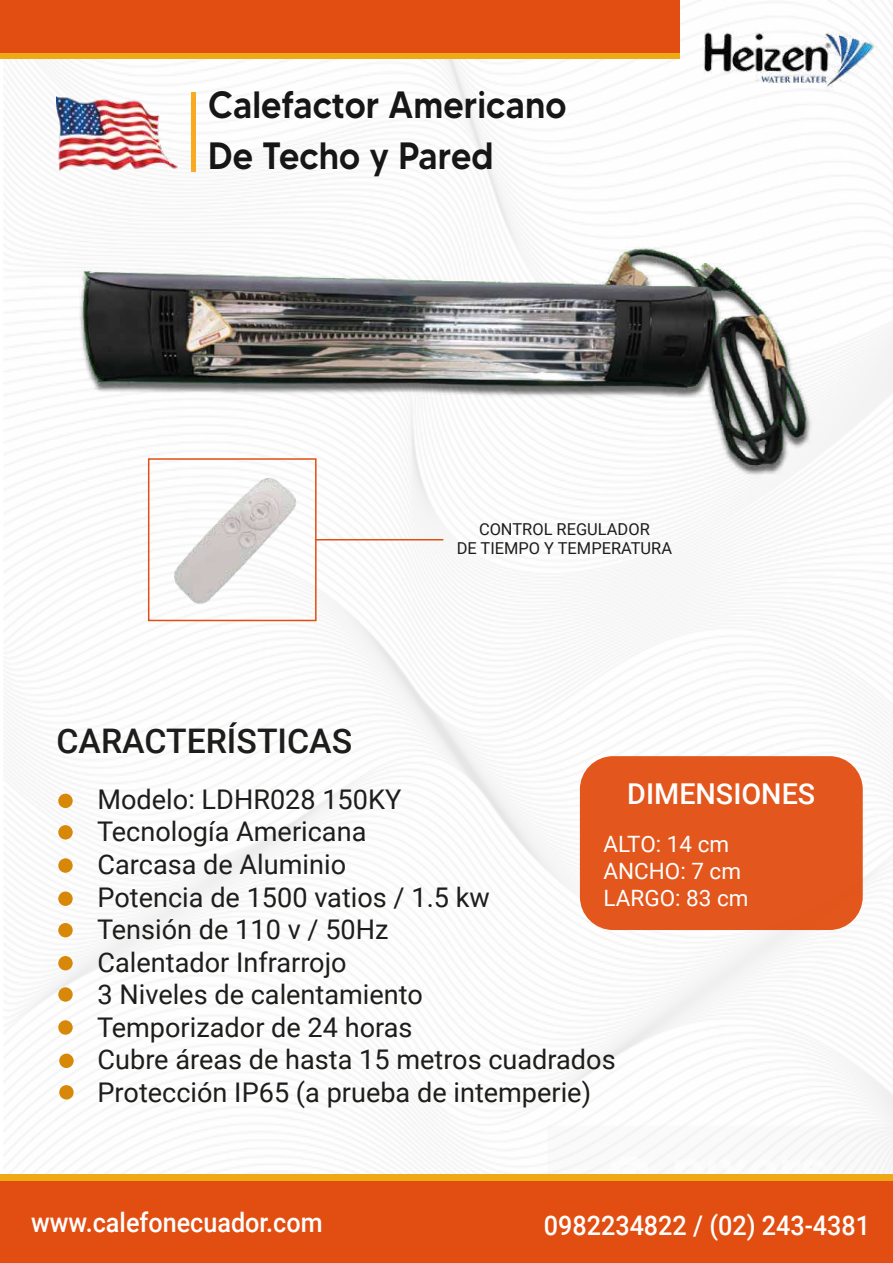
<style>
.page{position:relative;width:893px;height:1263px;background:#fff}
.page>*{position:absolute;margin:0;border:0;box-sizing:border-box;transform-origin:0 0}
.t1{font:500 37.95px/51.4px "MADETOMMY";color:#151615;scale:.93 1}
.t2{font:500 33.9px "Roboto";color:#1d1d1b}
.t3{font:500 28.8px "Roboto";color:#fff}
.t4{font:27.15px/32.5px "Roboto";color:#1d1d1b}
.t5{font:500 27px "Roboto";color:#fff;scale:.93 1}
.t6{font:22.5px/27px "Roboto";color:#fff}
.t7{font:16.5px/19.6px "Roboto";color:#1d1d1b;text-align:center}
</style>
<div class="page">
<img style="left:3px;top:0;width:890px;height:1174px">
<div style="left:0;top:1174px;width:893px;height:82px;background:#edaa15"></div>
<div style="left:0;top:1182px;width:893px;height:81px;background:#e24e11"></div>
<img style="left:696px;top:23px;width:184px;height:75px">
<div style="left:0;top:7px;width:679px;height:52px;background:#edaa15"></div>
<div style="left:0;top:1px;width:679px;height:52px;background:#e24e11"></div>
<div style="left:58px;top:794px;width:15px;height:14px;background:#d88809;border-radius:50%"></div>
<div style="left:58px;top:825px;width:15px;height:14px;background:#d88809;border-radius:50%"></div>
<div style="left:58px;top:858px;width:15px;height:15px;background:#d88809;border-radius:50%"></div>
<div style="left:58px;top:891px;width:15px;height:15px;background:#d88809;border-radius:50%"></div>
<div style="left:58px;top:923px;width:15px;height:14px;background:#d88809;border-radius:50%"></div>
<div style="left:58px;top:956px;width:15px;height:14px;background:#d88809;border-radius:50%"></div>
<div style="left:58px;top:987px;width:15px;height:15px;background:#d88809;border-radius:50%"></div>
<div style="left:58px;top:1020px;width:15px;height:15px;background:#d88809;border-radius:50%"></div>
<div style="left:59px;top:1054px;width:15px;height:14px;background:#d88809;border-radius:50%"></div>
<div style="left:59px;top:1085px;width:15px;height:14px;background:#d88809;border-radius:50%"></div>
<div style="left:580px;top:756px;width:283px;height:174px;background:#e3561d;border-radius:33px"></div>
<img style="left:154px;top:479px;width:160px;height:134px">
<div style="left:148px;top:458px;width:169px;height:163px;border:2px solid #e24e11"></div>
<hr style="left:316px;top:539px;width:127px;height:1px;background:#e24e11">
<hr style="left:192px;top:92px;width:4px;height:80px;background:#f8ab21">
<img style="left:56px;top:95px;width:124px;height:78px">
<img style="left:68px;top:228px;width:757px;height:251px">
<h1 class="t1" style="left:208px;top:79px;width:387px">Calefactor Americano<br>De Techo y Pared</h1>
<p class="t7" style="left:457px;top:518px;width:217px">CONTROL REGULADOR<br>DE TIEMPO Y TEMPERATURA</p>
<p class="t2" style="left:56px;top:717px;width:297px">CARACTERÍSTICAS</p>
<p class="t4" style="left:97px;top:782px;width:520px">Modelo: LDHR028 150KY<br>Tecnología Americana<br>Carcasa de Aluminio<br>Potencia de 1500 vatios / 1.5 kw<br>Tensión de 110 v / 50Hz<br>Calentador Infrarrojo<br>3 Niveles de calentamiento<br>Temporizador de 24 horas<br>Cubre áreas de hasta 15 metros cuadrados<br>Protección IP65 (a prueba de intemperie)</p>
<p class="t3" style="left:627px;top:773px;width:189px">DIMENSIONES</p>
<p class="t6" style="left:603px;top:830px;width:146px">ALTO: 14 cm<br>ANCHO: 7 cm<br>LARGO: 83 cm</p>
<p class="t5" style="left:31px;top:1204px;width:315px">www.calefonecuador.com</p>
<p class="t5" style="left:544px;top:1207px;width:352px">0982234822 / (02) 243-4381</p>
</div>
